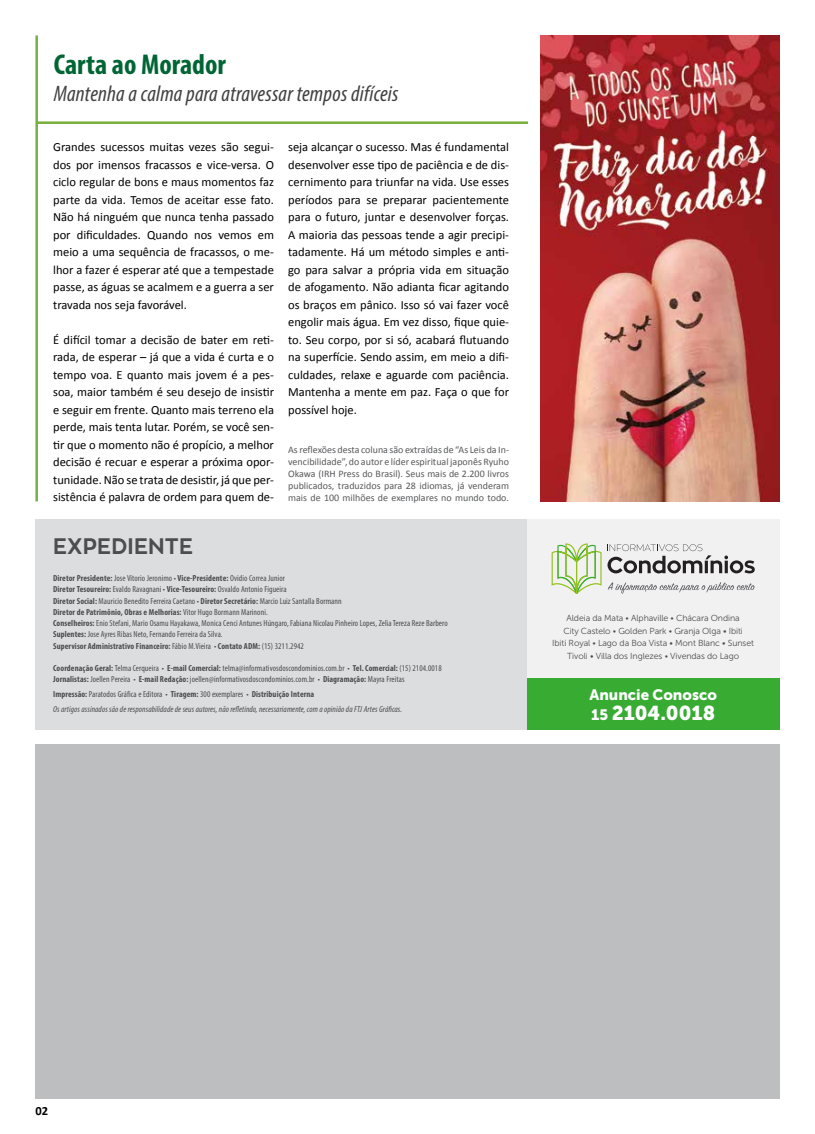
<style>
.page{position:relative;width:815px;height:1134px;background:#fff}
.page>*{position:absolute;margin:0;border:0;box-sizing:border-box;transform-origin:0 0}
.t1{font:700 condensed 28.75px "Myriad Pro";color:#006534}
.t2{font:italic condensed 22.5px "Myriad Pro";letter-spacing:.01em;color:#414042}
.t3{font:700 22.38px "Zona Pro";letter-spacing:.01em;color:#4d4d4f;scale:.95 1}
.t4{font:20px "Museo Sans 900";color:#fff}
.t5{font:15px "Museo Sans 900";color:#fff}
.t6{font:12.5px/17.5px "Calibri";color:#000;text-align:justify}
.t7{font:700 12.5px "Calibri";color:#000}
.t8{font:10px/12px "Calibri";color:#58595b;text-align:justify}
.t9{font:condensed 8.75px/11.2px "Myriad Pro";letter-spacing:.01em;color:#4d4d4f}
.t10{font:italic condensed 8.75px/15px "Myriad Pro";letter-spacing:.01em;color:#4d4d4f}
.t11{font:8.75px/12.5px "Museo Sans 300";letter-spacing:-.01em;color:#4d4d4f;text-align:center}
.s1{font-weight:700}
.s2{font-weight:700;font-style:normal}
.s3{font-style:normal}
.s4{font-family:"Museo Sans 100"}
.s5{font-size:15px}
</style>
<div class="page">
<div style="left:35px;top:519px;width:745px;height:211px;background:#dcddde"></div>
<div style="left:527px;top:519px;width:253px;height:160px;background:#f1f1f2"></div>
<div style="left:527px;top:679px;width:253px;height:51px;background:#38ab33"></div>
<svg style="left:552px;top:543px;width:50px;height:51px"></svg>
<svg style="left:608px;top:544px;width:147px;height:29px"></svg>
<svg style="left:608px;top:582px;width:147px;height:12px"></svg>
<hr style="left:35px;top:35px;width:3px;height:466px;background:#76b049">
<hr style="left:37px;top:121px;width:491px;height:3px;background:#77af38">
<div style="left:35px;top:744px;width:745px;height:354px;background:#bcbec0"></div>
<img style="left:541px;top:35px;width:238px;height:466px">
<h1 class="t1" style="left:54px;top:46px;width:174px">Carta ao Morador</h1>
<h2 class="t2" style="left:54px;top:80px;width:346px">Mantenha a calma para atravessar tempos difíceis</h2>
<p class="t6" style="left:53px;top:138px;width:222px">Grandes sucessos muitas vezes são segui&shy;dos por imensos fracassos e vice-versa. O ciclo regular de bons e maus momentos faz parte da vida. Temos de aceitar esse fato.<br>Não há ninguém que nunca tenha passado por dificuldades. Quando nos vemos em meio a uma sequência de fracassos, o me&shy;lhor a fazer é esperar até que a tempestade passe, as águas se acalmem e a guerra a ser travada nos seja favorável.</p>
<p class="t6" style="left:53px;top:331px;width:222px">É difícil tomar a decisão de bater em reti&shy;rada, de esperar – já que a vida é curta e o tempo voa. E quanto mais jovem é a pes&shy;soa, maior também é seu desejo de insistir e seguir em frente. Quanto mais terreno ela perde, mais tenta lutar. Porém, se você sen&shy;tir que o momento não é propício, a melhor decisão é recuar e esperar a próxima opor&shy;tunidade. Não se trata de desistir, já que per&shy;sistência é palavra de ordem para quem de-</p>
<p class="t6" style="left:288px;top:138px;width:222px">seja alcançar o sucesso. Mas é fundamental desenvolver esse tipo de paciência e de dis&shy;cernimento para triunfar na vida. Use esses períodos para se preparar pacientemente para o futuro, juntar e desenvolver forças.<br>A maioria das pessoas tende a agir precipi&shy;tadamente. Há um método simples e anti&shy;go para salvar a própria vida em situação de afogamento. Não adianta ficar agitando os braços em pânico. Isso só vai fazer você engolir mais água. Em vez disso, fique quie&shy;to. Seu corpo, por si só, acabará flutuando na superfície. Sendo assim, em meio a difi&shy;culdades, relaxe e aguarde com paciência.<br>Mantenha a mente em paz. Faça o que for possível hoje.</p>
<p class="t8" style="left:288px;top:444px;width:222px">As reflexões desta coluna são extraídas de “As Leis da In&shy;vencibilidade”, do autor e líder espiritual japonês Ryuho Okawa (IRH Press do Brasil). Seus mais de 2.200 livros publicados, traduzidos para 28 idiomas, já venderam mais de 100 milhões de exemplares no mundo todo.</p>
<h3 class="t3" style="left:53px;top:532px;width:146px">EXPEDIENTE</h3>
<p class="t9" style="left:53px;top:572px;width:396px"><span class="s1">Diretor Presidente:</span> Jose Vitorio Jeronimo • <span class="s1">Vice-Presidente:</span> Ovidio Correa Junior<br><span class="s1">Diretor Tesoureiro:</span> Evaldo Ravagnani • <span class="s1">Vice-Tesoureiro:</span> Osvaldo Antonio Figueira<br><span class="s1">Diretor Social:</span> Mauricio Benedito Ferreira Caetano • <span class="s1">Diretor Secretário:</span> Marcio Luiz Santalla Bormann<br><span class="s1">Diretor de Patrimônio, Obras e Melhorias:</span> Vitor Hugo Bormann Marinoni.<br><span class="s1">Conselheiros:</span> Enio Stefani, Mario Osamu Hayakawa, Monica Cenci Antunes Húngaro, Fabiana Nicolau Pinheiro Lopes, Zelia Tereza Reze Barbero <span class="s1">Suplentes:</span> Jose Ayres Ribas Neto, Fernando Ferreira da Silva.<br><span class="s1">Supervisor Administrativo Financeiro:</span> Fábio M.Vieira • <span class="s1">Contato ADM:</span> (15) 3211.2942</p>
<p class="t9" style="left:53px;top:662px;width:390px"><span class="s1">Coordenação Geral:</span> Telma Cerqueira • <span class="s1">E-mail Comercial:</span> telma@informativosdoscondominios.com.br • <span class="s1">Tel. Comercial:</span> (15) 2104.0018<br><span class="s1">Jornalistas:</span> Joellen Pereira • <span class="s1">E-mail Redação:</span> joellen@informativosdoscondominios.com.br • <span class="s1">Diagramação:</span> Mayra Freitas</p>
<p class="t10" style="left:53px;top:687px;width:350px"><span class="s2">Impressão:</span> <span class="s3">Paratodos Gráfica e Editora •</span> <span class="s2">Tiragem:</span> <span class="s3">300 exemplares •</span> <span class="s2">Distribuição Interna<br></span>Os artigos assinados são de responsabilidade de seus autores, não refletindo, necessariamente, com a opinião da FTJ Artes Gráficas.</p>
<p class="t5" style="left:589px;top:686px;width:129px">Anuncie Conosco</p>
<p class="t11" style="left:552px;top:612px;width:203px">Aldeia da Mata <span class="s4">•</span> Alphaville <span class="s4">•</span> Chácara Ondina<br>City Castelo <span class="s4">•</span> Golden Park <span class="s4">•</span> Granja Olga • Ibiti<br>Ibiti Royal <span class="s4">•</span> Lago da Boa Vista • Mont Blanc • Sunset Tivoli • Villa dos Inglezes <span class="s4">•</span> Vivendas do Lago</p>
<h3 class="t4" style="left:591px;top:701px;width:125px"><span class="s5">15</span> 2104.0018</h3>
<p class="t7" style="left:35px;top:1103px;width:14px">02</p>
</div>
